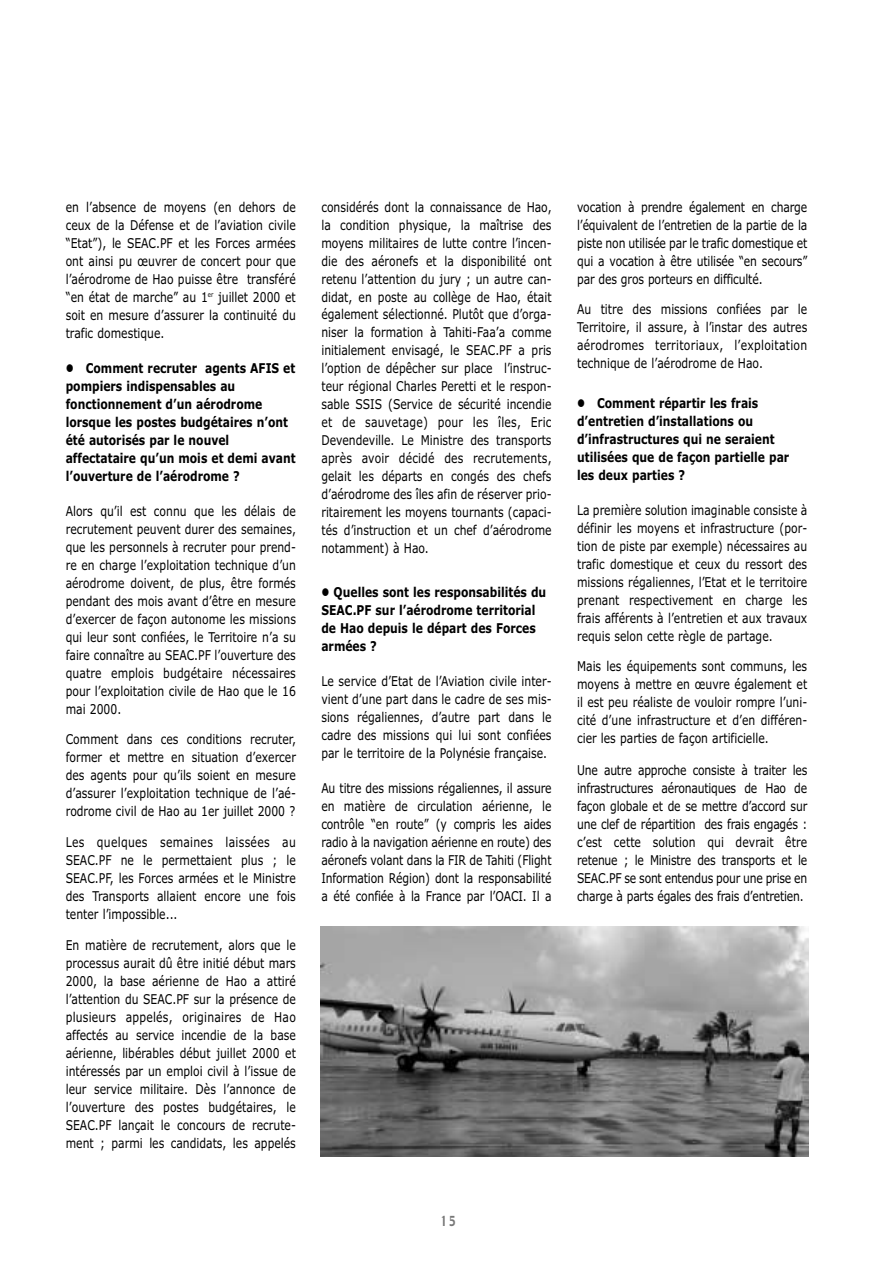
<style>
.page{position:relative;width:893px;height:1263px;background:#fff}
.page>*{position:absolute;margin:0;border:0;box-sizing:border-box;transform-origin:0 0}
.t1{font:13.5px/18px "Verdana";color:#000;text-align:justify;scale:.8 1}
.t2{font:700 13.5px/18px "Verdana";color:#000;scale:.8 1}
.t3{font:13.5px "Gadget";color:#777;scale:.8 1}
</style>
<div class="page">
<img style="left:321px;top:927px;width:487px;height:230px">
<p class="t1" style="left:66px;top:199px;width:289px">en l’absence de moyens (en dehors de ceux de la Défense et de l’aviation civile “Etat”), le SEAC.PF et les Forces armées ont ainsi pu œuvrer de concert pour que l’aérodrome de Hao puisse être transféré “en état de marche” au 1<sup>er</sup> juillet 2000 et soit en mesure d’assurer la continuité du trafic domestique.</p>
<p class="t2" style="left:66px;top:360px;width:289px;text-indent:20px">Comment recruter agents AFIS et pompiers indispensables au fonctionnement d’un aérodrome lorsque les postes budgétaires n’ont été autorisés par le nouvel affectataire qu’un mois et demi avant l’ouverture de l’aérodrome ?</p>
<p class="t1" style="left:66px;top:503px;width:289px">Alors qu’il est connu que les délais de recrutement peuvent durer des semaines, que les personnels à recruter pour prend&shy;re en charge l’exploitation technique d’un aérodrome doivent, de plus, être formés pendant des mois avant d’être en mesure d’exercer de façon autonome les missions qui leur sont confiées, le Territoire n’a su faire connaître au SEAC.PF l’ouverture des quatre emplois budgétaire nécessaires pour l’exploitation civile de Hao que le 16 mai 2000.</p>
<p class="t1" style="left:66px;top:732px;width:289px">Comment dans ces conditions recruter, former et mettre en situation d’exercer des agents pour qu’ils soient en mesure d’assurer l’exploitation technique de l’aé&shy;rodrome civil de Hao au 1er juillet 2000 ?</p>
<p class="t1" style="left:66px;top:834px;width:289px">Les quelques semaines laissées au SEAC.PF ne le permettaient plus ; le SEAC.PF, les Forces armées et le Ministre des Transports allaient encore une fois tenter l’impossible...</p>
<p class="t1" style="left:66px;top:937px;width:289px">En matière de recrutement, alors que le processus aurait dû être initié début mars 2000, la base aérienne de Hao a attiré l’attention du SEAC.PF sur la présence de plusieurs appelés, originaires de Hao affectés au service incendie de la base aérienne, libérables début juillet 2000 et intéressés par un emploi civil à l’issue de leur service militaire. Dès l’annonce de l’ouverture des postes budgétaires, le SEAC.PF lançait le concours de recrute&shy;ment ; parmi les candidats, les appelés</p>
<p class="t1" style="left:321px;top:199px;width:289px">considérés dont la connaissance de Hao, la condition physique, la maîtrise des moyens militaires de lutte contre l’incen&shy;die des aéronefs et la disponibilité ont retenu l’attention du jury ; un autre can&shy;didat, en poste au collège de Hao, était également sélectionné. Plutôt que d’orga&shy;niser la formation à Tahiti-Faa’a comme initialement envisagé, le SEAC.PF a pris l’option de dépêcher sur place l’instruc&shy;teur régional Charles Peretti et le respon&shy;sable SSIS (Service de sécurité incendie et de sauvetage) pour les îles, Eric Devendeville. Le Ministre des transports après avoir décidé des recrutements, gelait les départs en congés des chefs d’aérodrome des îles afin de réserver prio&shy;ritairement les moyens tournants (capaci&shy;tés d’instruction et un chef d’aérodrome notamment) à Hao.</p>
<p class="t2" style="left:321px;top:584px;width:282px;text-indent:12px">Quelles sont les responsabilités du<br>SEAC.PF sur l’aérodrome territorial de Hao depuis le départ des Forces armées ?</p>
<p class="t1" style="left:321px;top:673px;width:289px">Le service d’Etat de l’Aviation civile inter&shy;vient d’une part dans le cadre de ses mis&shy;sions régaliennes, d’autre part dans le cadre des missions qui lui sont confiées par le territoire de la Polynésie française.</p>
<p class="t1" style="left:321px;top:780px;width:289px">Au titre des missions régaliennes, il assure en matière de circulation aérienne, le contrôle “en route” (y compris les aides radio à la navigation aérienne en route) des aéronefs volant dans la FIR de Tahiti (Flight Information Région) dont la responsabilité a été confiée à la France par l’OACI. Il a</p>
<p class="t1" style="left:577px;top:199px;width:289px">vocation à prendre également en charge l’équivalent de l’entretien de la partie de la piste non utilisée par le trafic domestique et qui a vocation à être utilisée “en secours” par des gros porteurs en difficulté.</p>
<p class="t1" style="left:577px;top:302px;width:289px">Au titre des missions confiées par le Territoire, il assure, à l’instar des autres aérodromes territoriaux, l’exploitation technique de l’aérodrome de Hao.</p>
<p class="t2" style="left:577px;top:395px;width:267px;text-indent:20px">Comment répartir les frais d’entretien d’installations ou d’infrastructures qui ne seraient utilisées que de façon partielle par les deux parties ?</p>
<p class="t1" style="left:577px;top:502px;width:289px">La première solution imaginable consiste à définir les moyens et infrastructure (por&shy;tion de piste par exemple) nécessaires au trafic domestique et ceux du ressort des missions régaliennes, l’Etat et le territoire prenant respectivement en charge les frais afférents à l’entretien et aux travaux requis selon cette règle de partage.</p>
<p class="t1" style="left:577px;top:659px;width:289px">Mais les équipements sont communs, les moyens à mettre en œuvre également et il est peu réaliste de vouloir rompre l’uni&shy;cité d’une infrastructure et d’en différen&shy;cier les parties de façon artificielle.</p>
<p class="t1" style="left:577px;top:762px;width:289px">Une autre approche consiste à traiter les infrastructures aéronautiques de Hao de façon globale et de se mettre d’accord sur une clef de répartition des frais engagés : c’est cette solution qui devrait être retenue ; le Ministre des transports et le SEAC.PF se sont entendus pour une prise en charge à parts égales des frais d’entretien.</p>
<p class="t3" style="left:440px;top:1216px;width:20px">15</p>
</div>
